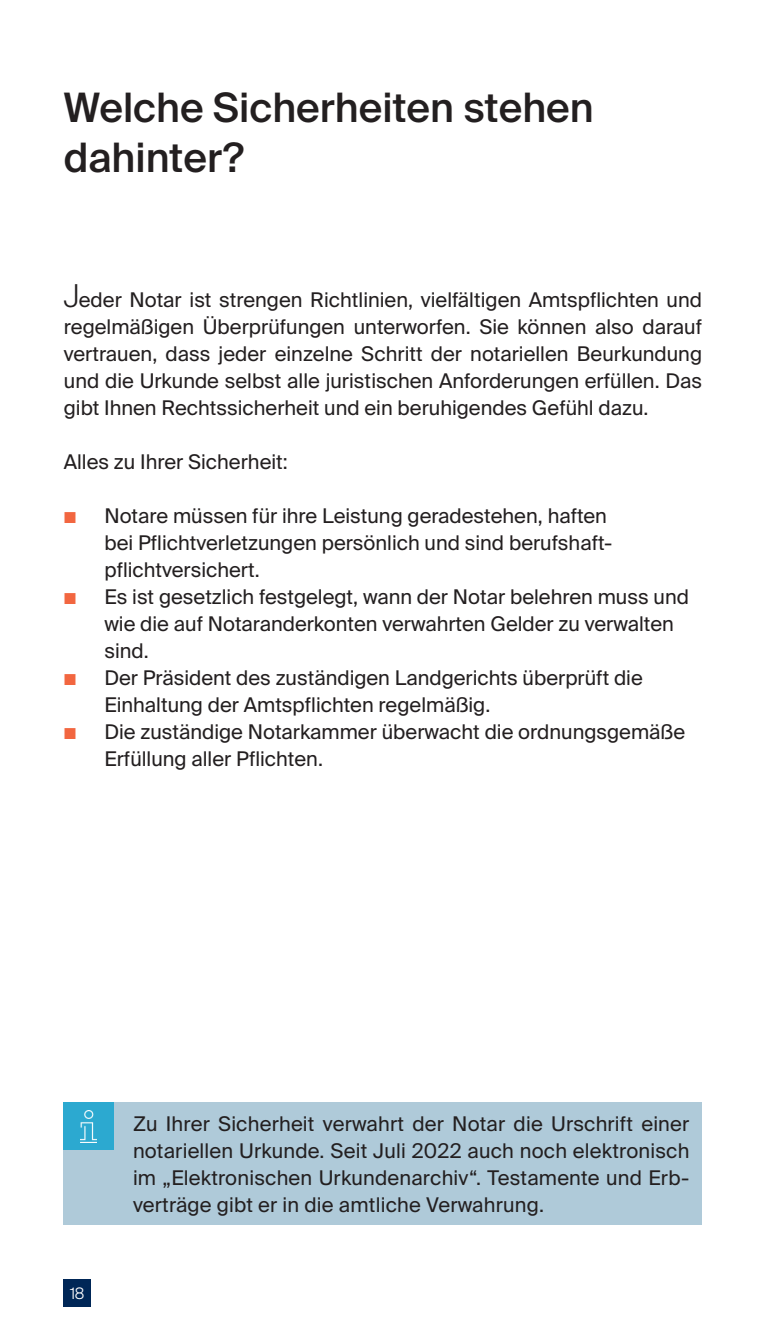
<style>
.page{position:relative;width:766px;height:1340px;background:#fff}
.page>*{position:absolute;margin:0;border:0;box-sizing:border-box;transform-origin:0 0}
.t1{font:500 40.5px/49.5px "Suisse Intl";color:#231f20}
.t2{font:20.25px/27px "Suisse Intl";color:#231f20}
.t3{font:300 15.75px "Suisse Intl";color:#fff}
.s1{font-weight:300;font-size:31.5px}
.s2{color:#f26640}
</style>
<div class="page">
<div style="left:64px;top:1102px;width:638px;height:122px;background:#afcad9"></div>
<div style="left:64px;top:1102px;width:50px;height:48px;background:#2ca9d0"></div>
<img style="left:81px;top:1110px;width:16px;height:32px">
<div style="left:64px;top:1279px;width:27px;height:27px;background:#002757"></div>
<h1 class="t1" style="left:64px;top:83px;width:531px">Welche Sicherheiten stehen dahinter?</h1>
<p class="t2" style="left:64px;top:286px;width:639px;text-align:justify"><span class="s1">J</span>eder Notar ist strengen Richtlinien, vielfältigen Amtspflichten und regelmäßigen Überprüfungen unterworfen. Sie können also darauf vertrauen, dass jeder einzelne Schritt der notariellen Beurkundung und die Urkunde selbst alle juristischen Anforderungen erfüllen. Das gibt Ihnen Rechtssicherheit und ein beruhigendes Gefühl dazu.</p>
<p class="t2" style="left:64px;top:448px;width:225px">Alles zu Ihrer Sicherheit:</p>
<p class="t2" style="left:104px;top:502px;width:509px;text-indent:-40px"><span class="s2">■</span> Notare müssen für ihre Leistung geradestehen, haften bei Pflichtverletzungen persönlich und sind berufshaft&shy;pflichtversichert.</p>
<p class="t2" style="left:104px;top:583px;width:586px;text-indent:-40px"><span class="s2">■</span> Es ist gesetzlich festgelegt, wann der Notar belehren muss und wie die auf Notaranderkonten verwahrten Gelder zu verwalten sind.</p>
<p class="t2" style="left:104px;top:664px;width:540px;text-indent:-40px"><span class="s2">■</span> Der Präsident des zuständigen Landgerichts überprüft die<br>Einhaltung der Amtspflichten regelmäßig.</p>
<p class="t2" style="left:104px;top:718px;width:582px;text-indent:-40px"><span class="s2">■</span> Die zuständige Notarkammer überwacht die ordnungsgemäße<br>Erfüllung aller Pflichten.</p>
<p class="t3" style="left:70px;top:1284px;width:16px">18</p>
<p class="t2" style="left:133px;top:1110px;width:557px;text-align:justify">Zu Ihrer Sicherheit verwahrt der Notar die Urschrift einer notariellen Urkunde. Seit Juli 2022 auch noch elektronisch im „Elektronischen Urkundenarchiv“. Testamente und Erb&shy;verträge gibt er in die amtliche Verwahrung.</p>
</div>
